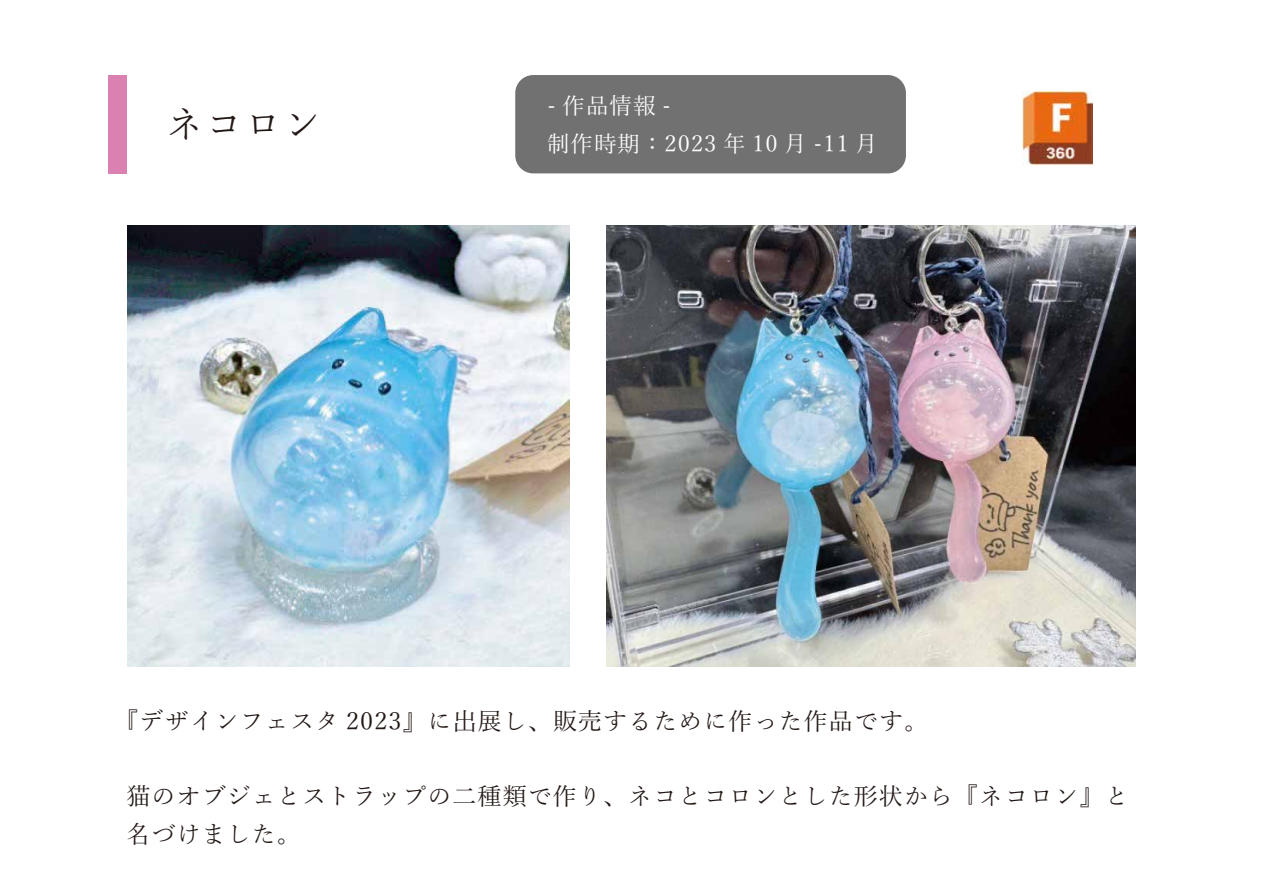
<style>
.page{position:relative;width:1263px;height:893px;background:#fff}
.page>*{position:absolute;margin:0;border:0;box-sizing:border-box;transform-origin:0 0}
.t1{font:37.5px "Yu Mincho";color:#221815}
.t2{font:24px/37.5px "Yu Mincho";letter-spacing:.045em;color:#221815}
.t3{font:22.5px/37.5px "Yu Mincho";letter-spacing:.045em;color:#fff}
</style>
<div class="page">
<div style="left:108px;top:75px;width:18px;height:98px;background:#db81b2"></div>
<img style="left:606px;top:225px;width:529px;height:442px">
<img style="left:128px;top:226px;width:441px;height:441px">
<div style="left:515px;top:75px;width:391px;height:98px;background:#727171;border-radius:18px"></div>
<img style="left:1023px;top:92px;width:69px;height:73px">
<h1 class="t1" style="left:166px;top:90px;width:157px">ネコロン</h1>
<p class="t3" style="left:547px;top:85px;width:332px">- 作品情報 -<br>制作時期：2023 年 10 月 -11 月</p>
<p class="t2" style="left:114px;top:701px;width:815px">『デザインフェスタ 2023』に出展し、販売するために作った作品です。</p>
<p class="t2" style="left:126px;top:776px;width:1004px">猫のオブジェとストラップの二種類で作り、ネコとコロンとした形状から『ネコロン』と名づけました。</p>
</div>
